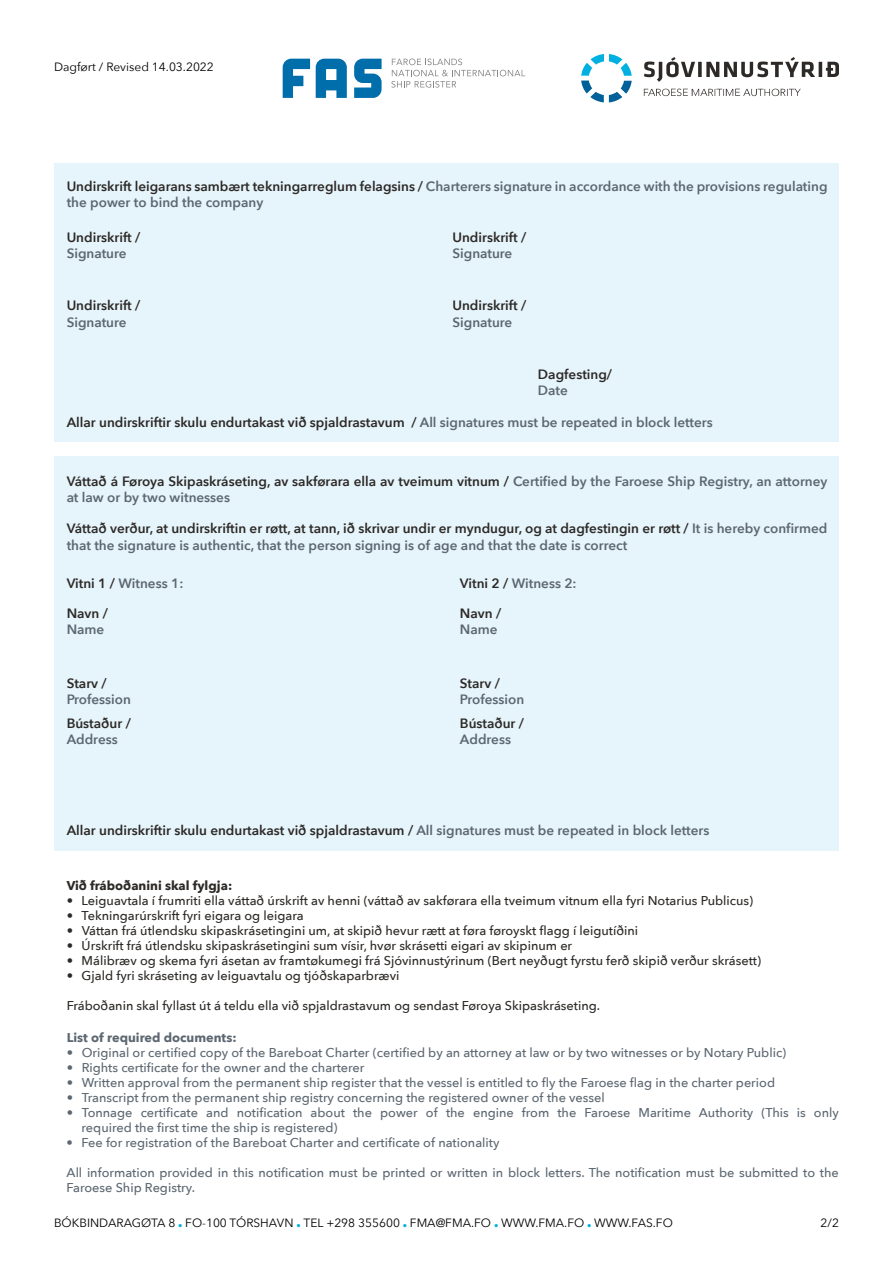
<style>
.page{position:relative;width:893px;height:1263px;background:#fff}
.page>*{position:absolute;margin:0;border:0;box-sizing:border-box;transform-origin:0 0}
.t1{font:600 13.5px/16.2px "Avenir Next";color:#5c6771}
.t2{font:600 13.5px "Avenir Next";color:#2c2926}
.t3{font:500 12.75px/15px "Avenir Next";color:#5c6771}
.t4{font:500 12.75px "Avenir Next";color:#2c2926}
.t5{font:700 12.75px "Avenir Next";color:#2c2926}
.t6{font:700 12.75px "Avenir Next";color:#5c6771}
.t7{font:12px "Avenir Next";color:#000}
.s1{color:#2c2926}
.s2{color:#5c6771}
.s3{font-weight:800;color:#00b0e0}
</style>
<div class="page">
<svg style="left:354px;top:59px;width:28px;height:39px"></svg>
<svg style="left:283px;top:59px;width:27px;height:39px"></svg>
<svg style="left:316px;top:59px;width:31px;height:39px"></svg>
<svg style="left:391px;top:59px;width:134px;height:29px"></svg>
<svg style="left:581px;top:54px;width:51px;height:48px"></svg>
<svg style="left:644px;top:57px;width:195px;height:25px"></svg>
<svg style="left:644px;top:89px;width:157px;height:7px"></svg>
<div style="left:54px;top:163px;width:785px;height:279px;background:#e6f4fb"></div>
<div style="left:54px;top:457px;width:785px;height:394px;background:#e6f4fb"></div>
<p class="t7" style="left:54px;top:56px;width:161px">Dagført / Revised 14.03.2022</p>
<p class="t1" style="left:67px;top:178px;width:762px"><span class="s1">Undirskrift leigarans sambært tekningarreglum felagsins /</span> Charterers signature in accordance with the provisions regulating the power to bind the company</p>
<p class="t2" style="left:67px;top:226px;width:75px">Undirskrift /</p>
<p class="t1" style="left:67px;top:245px;width:61px">Signature</p>
<p class="t2" style="left:67px;top:294px;width:75px">Undirskrift /</p>
<p class="t1" style="left:67px;top:313px;width:61px">Signature</p>
<p class="t2" style="left:452px;top:226px;width:75px">Undirskrift /</p>
<p class="t1" style="left:452px;top:245px;width:61px">Signature</p>
<p class="t2" style="left:452px;top:294px;width:75px">Undirskrift /</p>
<p class="t1" style="left:452px;top:313px;width:61px">Signature</p>
<p class="t2" style="left:538px;top:363px;width:76px">Dagfesting/</p>
<p class="t1" style="left:538px;top:382px;width:31px">Date</p>
<p class="t2" style="left:67px;top:411px;width:648px">Allar undirskriftir skulu endurtakast við spjaldrastavum / <span class="s2">All signatures must be repeated in block letters</span></p>
<p class="t1" style="left:67px;top:473px;width:762px"><span class="s1">Váttað á Føroya Skipaskráseting, av sakførara ella av tveimum vitnum /</span> Certified by the Faroese Ship Registry, an attorney at law or by two witnesses</p>
<p class="t1" style="left:67px;top:520px;width:762px"><span class="s1">Váttað verður, at undirskriftin er røtt, at tann, ið skrivar undir er myndugur, og at dagfestingin er røtt /</span> It is hereby confirmed that the signature is authentic, that the person signing is of age and that the date is correct</p>
<p class="t1" style="left:67px;top:575px;width:118px"><span class="s1">Vitni 1 /</span> Witness 1:</p>
<p class="t1" style="left:460px;top:575px;width:118px"><span class="s1">Vitni 2 /</span> Witness 2:</p>
<p class="t2" style="left:67px;top:601px;width:43px">Navn /</p>
<p class="t1" style="left:67px;top:621px;width:39px">Name</p>
<p class="t2" style="left:460px;top:601px;width:43px">Navn /</p>
<p class="t1" style="left:460px;top:621px;width:39px">Name</p>
<p class="t2" style="left:67px;top:671px;width:42px">Starv /</p>
<p class="t1" style="left:67px;top:691px;width:66px">Profession</p>
<p class="t2" style="left:67px;top:712px;width:66px">Bústaður /</p>
<p class="t1" style="left:67px;top:731px;width:53px">Address</p>
<p class="t2" style="left:460px;top:671px;width:42px">Starv /</p>
<p class="t1" style="left:460px;top:691px;width:66px">Profession</p>
<p class="t2" style="left:460px;top:712px;width:66px">Bústaður /</p>
<p class="t1" style="left:460px;top:731px;width:53px">Address</p>
<p class="t2" style="left:67px;top:819px;width:644px">Allar undirskriftir skulu endurtakast við spjaldrastavum / <span class="s2">All signatures must be repeated in block letters</span></p>
<p class="t5" style="left:67px;top:874px;width:167px">Við fráboðanini skal fylgja:</p>
<p class="t4" style="left:67px;top:889px;width:688px">• Leiguavtala í frumriti ella váttað úrskrift av henni (váttað av sakførara ella tveimum vitnum ella fyri Notarius Publicus)</p>
<p class="t4" style="left:67px;top:904px;width:239px">• Tekningarúrskrift fyri eigara og leigara</p>
<p class="t4" style="left:67px;top:919px;width:573px">• Váttan frá útlendsku skipaskrásetingini um, at skipið hevur rætt at føra føroyskt flagg í leigutíðini</p>
<p class="t4" style="left:67px;top:934px;width:507px">• Úrskrift frá útlendsku skipaskrásetingini sum vísir, hvør skrásetti eigari av skipinum er</p>
<p class="t4" style="left:67px;top:949px;width:696px">• Málibræv og skema fyri ásetan av framtøkumegi frá Sjóvinnustýrinum (Bert neyðugt fyrstu ferð skipið verður skrásett)</p>
<p class="t4" style="left:67px;top:964px;width:334px">• Gjald fyri skráseting av leiguavtalu og tjóðskaparbrævi</p>
<p class="t4" style="left:67px;top:994px;width:535px">Fráboðanin skal fyllast út á teldu ella við spjaldrastavum og sendast Føroya Skipaskráseting.</p>
<p class="t6" style="left:67px;top:1027px;width:171px">List of required documents:</p>
<p class="t3" style="left:67px;top:1045px;width:721px">• Original or certified copy of the Bareboat Charter (certified by an attorney at law or by two witnesses or by Notary Public)</p>
<p class="t3" style="left:67px;top:1060px;width:299px">• Rights certificate for the owner and the charterer</p>
<p class="t3" style="left:67px;top:1075px;width:710px">• Written approval from the permanent ship register that the vessel is entitled to fly the Faroese flag in the charter period</p>
<p class="t3" style="left:67px;top:1090px;width:540px">• Transcript from the permanent ship registry concerning the registered owner of the vessel</p>
<p class="t3" style="left:82px;top:1105px;width:759px;text-indent:-15px">• Tonnage certificate and notification about the power of the engine from the Faroese Maritime Authority (This is only required the first time the ship is registered)</p>
<p class="t3" style="left:67px;top:1135px;width:434px">• Fee for registration of the Bareboat Charter and certificate of nationality</p>
<p class="t3" style="left:67px;top:1165px;width:774px">All information provided in this notification must be printed or written in block letters. The notification must be submitted to the<br>Faroese Ship Registry.</p>
<p class="t7" style="left:54px;top:1212px;width:620px">BÓKBINDARAGØTA 8 <span class="s3">.</span> FO-100 TÓRSHAVN <span class="s3">.</span> TEL +298 355600 <span class="s3">.</span> FMA@FMA.FO <span class="s3">.</span> WWW.FMA.FO <span class="s3">.</span> WWW.FAS.FO</p>
<p class="t7" style="left:821px;top:1212px;width:20px">2/2</p>
</div>
